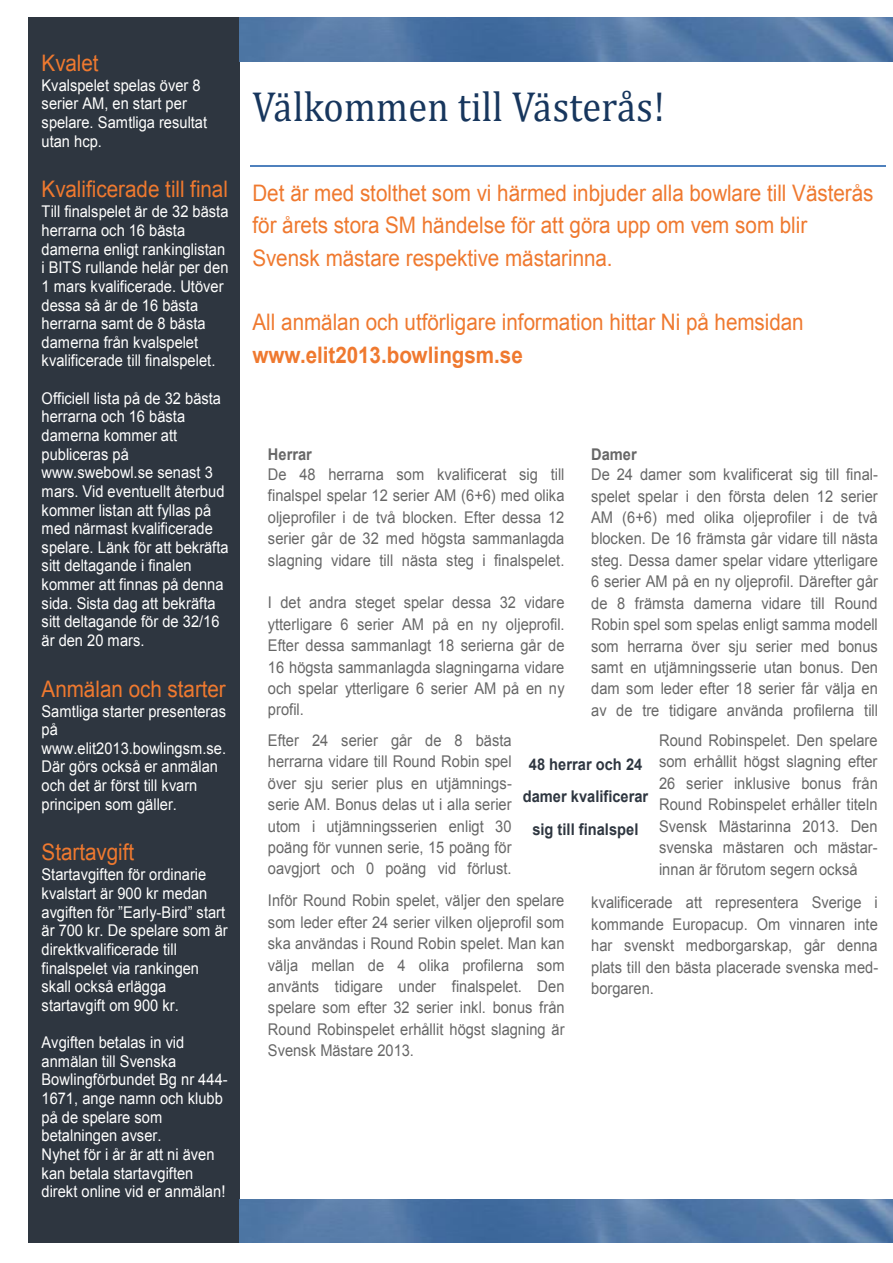
<style>
.page{position:relative;width:893px;height:1263px;background:#fff}
.page>*{position:absolute;margin:0;border:0;box-sizing:border-box;transform-origin:0 0}
.t1{font:42.15px "Cambria";letter-spacing:.005em;color:#17365d;scale:.91 1}
.t2{font:22.8px/32.4px "Arial";color:#ef792f;scale:.91 1}
.t3{font:16.2px/21.3px "Arial";color:#676767;text-align:justify;scale:.91 1}
.t4{font:16.2px/18.6px "Arial";color:#fffffe;scale:.91 1}
.t5{font:16.2px/18.6px "Arial";color:#fff;scale:.91 1}
.t6{font:700 16.2px/32.5px "Arial";color:#2e3640;text-align:center;scale:.91 1}
.s1{font-style:inherit}
.s2{font-weight:700}
</style>
<div class="page">
<div style="left:28px;top:17px;width:211px;height:1225px;background:#2e3640"></div>
<hr style="left:250px;top:165px;width:636px;height:2px;background:#4f81bd">
<img style="left:239px;top:17px;width:654px;height:44px">
<img style="left:239px;top:1199px;width:654px;height:44px">
<p class="t2" style="left:42px;top:47px;width:64px">Kvalet</p>
<p class="t4" style="left:42px;top:76px;width:183px">Kvalspelet spelas över 8 serier AM, en start per spelare. Samtliga resultat utan hcp.</p>
<p class="t2" style="left:42px;top:173px;width:206px">Kvalificerade till final</p>
<p class="t4" style="left:42px;top:202px;width:207px">Till finalspelet är de 32 bästa herrarna och 16 bästa damerna enligt rankinglistan i BITS rullande helår per den<br>1 mars kvalificerade. Utöver dessa så är de 16 bästa herrarna samt de 8 bästa damerna från kvalspelet kvalificerade till finalspelet.</p>
<p class="t5" style="left:42px;top:389px;width:207px">Officiell lista på de 32 bästa herrarna och 16 bästa damerna kommer att publiceras på www.swebowl.se senast 3 mars. Vid eventuellt återbud kommer listan att fyllas på med närmast kvalificerade spelare. Länk för att bekräfta sitt deltagande i finalen kommer att finnas på denna sida. Sista dag att bekräfta sitt deltagande för de 32/16 är den 20 mars.</p>
<p class="t2" style="left:42px;top:673px;width:204px">Anmälan och starter</p>
<p class="t4" style="left:42px;top:702px;width:204px">Samtliga starter presenteras på www.elit2013.bowlingsm.se.<br>Där görs också er anmälan och det är först till kvarn principen som gäller.</p>
<p class="t2" style="left:42px;top:836px;width:103px">Startavgift</p>
<p class="t4" style="left:42px;top:865px;width:206px">Startavgiften för ordinarie kvalstart är 900 kr medan <span class="s1">avgiften för ”Early</span>-<span class="s1">Bird” start </span>är 700 kr. De spelare som är direktkvalificerade till finalspelet via rankingen skall också erlägga startavgift om 900 kr.</p>
<p class="t5" style="left:42px;top:1033px;width:206px">Avgiften betalas in vid anmälan till Svenska<br>Bowlingförbundet Bg nr 444-<br>1671, ange namn och klubb på de spelare som betalningen avser.<br>Nyhet för i år är att ni även kan betala startavgiften direkt online vid er anmälan!</p>
<p class="t1" style="left:252px;top:82px;width:455px">Vä lkommen till Vä sterä s!</p>
<p class="t2" style="left:252px;top:177px;width:684px">Det är med stolthet som vi härmed inbjuder alla bowlare till Västerås för årets stora SM händelse för att göra upp om vem som blir<br>Svensk mästare respektive mästarinna.</p>
<p class="t2" style="left:252px;top:306px;width:607px">All anmälan och utförligare information hittar Ni på hemsidan <span class="s2">www.elit2013.bowlingsm.se</span></p>
<p class="t3" style="left:268px;top:443px;width:327px;text-align:left"><span class="s2">Herrar<br></span>De 48 herrarna som kvalificerat sig till finalspel spelar 12 serier AM (6+6) med olika oljeprofiler i de två blocken. Efter dessa 12 serier går de 32 med högsta sammanlagda slagning vidare till nästa steg i finalspelet.</p>
<p class="t3" style="left:268px;top:592px;width:328px">I det andra steget spelar dessa 32 vidare ytterligare 6 serier AM på en ny oljeprofil.<br>Efter dessa sammanlagt 18 serierna går de 16 högsta sammanlagda slagningarna vidare och spelar ytterligare 6 serier AM på en ny profil.</p>
<p class="t3" style="left:591px;top:444px;width:317px;text-align:left"><span class="s2">Damer<br></span>De 24 damer som kvalificerat sig till final&shy;spelet spelar i den första delen 12 serier AM (6+6) med olika oljeprofiler i de två blocken. De 16 främsta går vidare till nästa steg. Dessa damer spelar vidare ytterligare 6 serier AM på en ny oljeprofil. Därefter går de 8 främsta damerna vidare till Round Robin spel som spelas enligt samma modell som herrarna över sju serier med bonus samt en utjämningsserie utan bonus. Den dam som leder efter 18 serier får välja en av de tre tidigare använda profilerna till</p>
<p class="t3" style="left:268px;top:729px;width:270px">Efter 24 serier går de 8 bästa herrarna vidare till Round Robin spel över sju serier plus en utjämnings&shy;serie AM. Bonus delas ut i alla serier utom i utjämningsserien enligt 30 poäng för vunnen serie, 15 poäng för oavgjort och 0 poäng vid förlust.</p>
<p class="t3" style="left:268px;top:890px;width:327px">Inför Round Robin spelet, väljer den spelare som leder efter 24 serier vilken oljeprofil som ska användas i Round Robin spelet. Man kan välja mellan de 4 olika profilerna som använts tidigare under finalspelet. Den spelare som efter 32 serier inkl. bonus från Round Robinspelet erhållit högst slagning är Svensk Mästare 2013.</p>
<p class="t3" style="left:659px;top:730px;width:242px">Round Robinspelet. Den spelare som erhållit högst slagning efter 26 serier inklusive bonus från Round Robinspelet erhåller titeln Svensk Mästarinna 2013. Den svenska mästaren och mästar&shy;innan är förutom segern också</p>
<p class="t3" style="left:591px;top:892px;width:317px">kvalificerade att representera Sverige i kommande Europacup. Om vinnaren inte har svenskt medborgarskap, går denna plats till den bästa placerade svenska med&shy;borgaren.</p>
<p class="t6" style="left:523px;top:748px;width:140px">48 herrar och 24 damer kvalificerar sig till finalspel</p>
</div>
